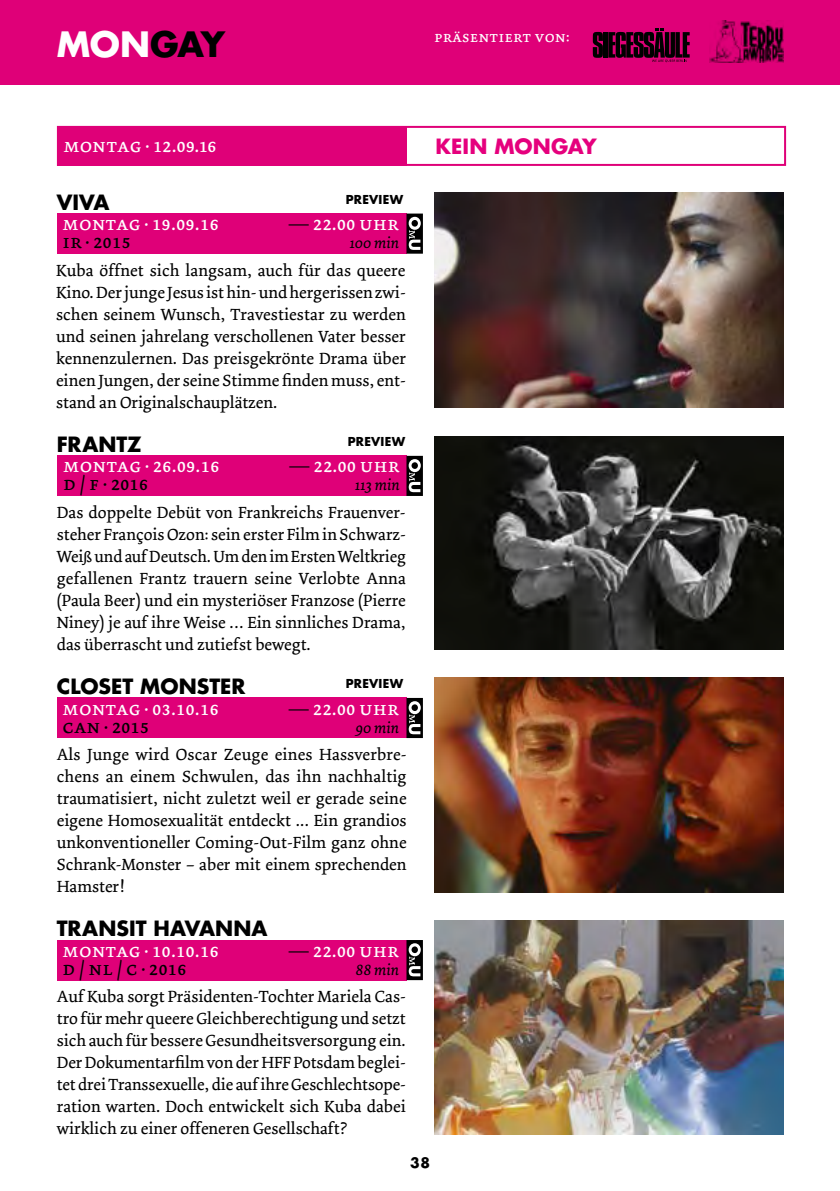
<style>
.page{position:relative;width:840px;height:1191px;background:#fff}
.page>*{position:absolute;margin:0;border:0;box-sizing:border-box;transform-origin:0 0}
.t1{font:700 34px "Futura";letter-spacing:-.01em;color:#fff}
.t2{font:700 20.4px "Futura";color:#000}
.t3{font:700 20.4px "Futura";letter-spacing:.005em;color:#e5007d}
.t4{font:20px "Dolly Small Caps";color:#fff}
.t5{font:20px "Dolly Small Caps";color:#000}
.t6{font:17px/22px "Dolly";color:#000;text-align:justify}
.t7{font:italic 16px "Dolly";color:#000}
.t8{font:16px "Dolly Small Caps";color:#fff}
.t9{font:700 14px "Futura";color:#000}
.t10{font:700 12px "Futura";letter-spacing:.02em;color:#000}
.s1{color:#000}
</style>
<div class="page">
<div style="left:0;top:0;width:839px;height:84px;background:#df0078"></div>
<svg style="left:592px;top:32px;width:10px;height:26px"></svg>
<hr style="left:603px;top:32px;width:4px;height:26px;background:#000">
<svg style="left:608px;top:28px;width:81px;height:34px"></svg>
<img style="left:709px;top:21px;width:73px;height:41px">
<div style="left:58px;top:127px;width:349px;height:39px;background:#df0078"></div>
<div style="left:57px;top:126px;width:728px;height:40px;border:2px solid #df0078"></div>
<img style="left:434px;top:193px;width:348px;height:215px">
<div style="left:57px;top:213px;width:349px;height:40px;background:#df0078"></div>
<svg style="left:406px;top:213px;width:16px;height:41px"></svg>
<img style="left:434px;top:677px;width:348px;height:215px">
<div style="left:57px;top:698px;width:349px;height:40px;background:#df0078"></div>
<svg style="left:406px;top:698px;width:16px;height:40px"></svg>
<img style="left:434px;top:437px;width:348px;height:213px">
<div style="left:57px;top:456px;width:350px;height:40px;background:#df0078"></div>
<svg style="left:406px;top:456px;width:16px;height:40px"></svg>
<img style="left:434px;top:920px;width:348px;height:214px">
<div style="left:57px;top:940px;width:349px;height:40px;background:#df0078"></div>
<svg style="left:406px;top:940px;width:16px;height:40px"></svg>
<h1 class="t1" style="left:57px;top:21px;width:170px">MON<span class="s1">GAY</span></h1>
<p class="t8" style="left:434px;top:27px;width:137px">präsentiert von:</p>
<p class="t4" style="left:64px;top:134px;width:154px">montag · 12.09.16</p>
<p class="t3" style="left:435px;top:132px;width:162px">KEIN MONGAY</p>
<p class="t2" style="left:57px;top:188px;width:54px">VIVA</p>
<p class="t10" style="left:345px;top:191px;width:59px">PREVIEW</p>
<p class="t4" style="left:62px;top:211px;width:158px">montag · 19.09.16</p>
<p class="t4" style="left:289px;top:211px;width:112px"><span class="s1">—</span> 22.00 uhr</p>
<p class="t5" style="left:62px;top:229px;width:70px">ir · 2015</p>
<p class="t7" style="left:349px;top:233px;width:51px">100 min</p>
<p class="t6" style="left:56px;top:260px;width:351px">Kuba öffnet sich langsam, auch für das queere Kino. Der junge Jesus ist hin- und hergerissen zwi&shy;schen seinem Wunsch, Travestiestar zu werden und seinen jahrelang verschollenen Vater besser kennenzulernen. Das preisgekrönte Drama über einen Jungen, der seine Stimme finden muss, ent&shy;stand an Originalschauplätzen.</p>
<p class="t2" style="left:57px;top:430px;width:86px">FRANTZ</p>
<p class="t10" style="left:347px;top:433px;width:59px">PREVIEW</p>
<p class="t4" style="left:63px;top:454px;width:158px">montag · 26.09.16</p>
<p class="t4" style="left:289px;top:454px;width:112px"><span class="s1">—</span> 22.00 uhr</p>
<p class="t5" style="left:63px;top:472px;width:87px">d / f · 2016</p>
<p class="t7" style="left:354px;top:475px;width:46px">113 min</p>
<p class="t6" style="left:57px;top:502px;width:350px">Das doppelte Debüt von Frankreichs Frauenver&shy;steher François Ozon: sein erster Film in Schwarz-Weiß und auf Deutsch. Um den im Ersten Weltkrieg gefallenen Frantz trauern seine Verlobte Anna (Paula Beer) und ein mysteriöser Franzose (Pierre Niney) je auf ihre Weise … Ein sinnliches Drama, das überrascht und zutiefst bewegt.</p>
<p class="t2" style="left:57px;top:672px;width:190px">CLOSET MONSTER</p>
<p class="t10" style="left:345px;top:675px;width:59px">PREVIEW</p>
<p class="t4" style="left:62px;top:696px;width:158px">montag · 03.10.16</p>
<p class="t4" style="left:289px;top:696px;width:112px"><span class="s1">—</span> 22.00 uhr</p>
<p class="t5" style="left:62px;top:714px;width:88px">can · 2015</p>
<p class="t7" style="left:355px;top:717px;width:46px">90 min</p>
<p class="t6" style="left:57px;top:744px;width:351px">Als Junge wird Oscar Zeuge eines Hassverbre&shy;chens an einem Schwulen, das ihn nachhaltig traumatisiert, nicht zuletzt weil er gerade seine eigene Homosexualität entdeckt ... Ein grandios unkonventioneller Coming-Out-Film ganz ohne Schrank-Monster – aber mit einem sprechenden Hamster!</p>
<p class="t2" style="left:57px;top:914px;width:212px">TRANSIT HAVANNA</p>
<p class="t4" style="left:62px;top:938px;width:158px">montag · 10.10.16</p>
<p class="t4" style="left:289px;top:938px;width:112px"><span class="s1">—</span> 22.00 uhr</p>
<p class="t5" style="left:62px;top:956px;width:126px">d / nl / c · 2016</p>
<p class="t7" style="left:355px;top:959px;width:45px">88 min</p>
<p class="t6" style="left:57px;top:986px;width:350px">Auf Kuba sorgt Präsidenten-Tochter Mariela Cas&shy;tro für mehr queere Gleichberechtigung und setzt sich auch für bessere Gesundheitsversorgung ein.<br>Der Dokumentarfilm von der HFF Potsdam beglei&shy;tet drei Transsexuelle, die auf ihre Geschlechtsope&shy;ration warten. Doch entwickelt sich Kuba dabei wirklich zu einer offeneren Gesellschaft?</p>
<p class="t9" style="left:410px;top:1153px;width:21px">38</p>
</div>
